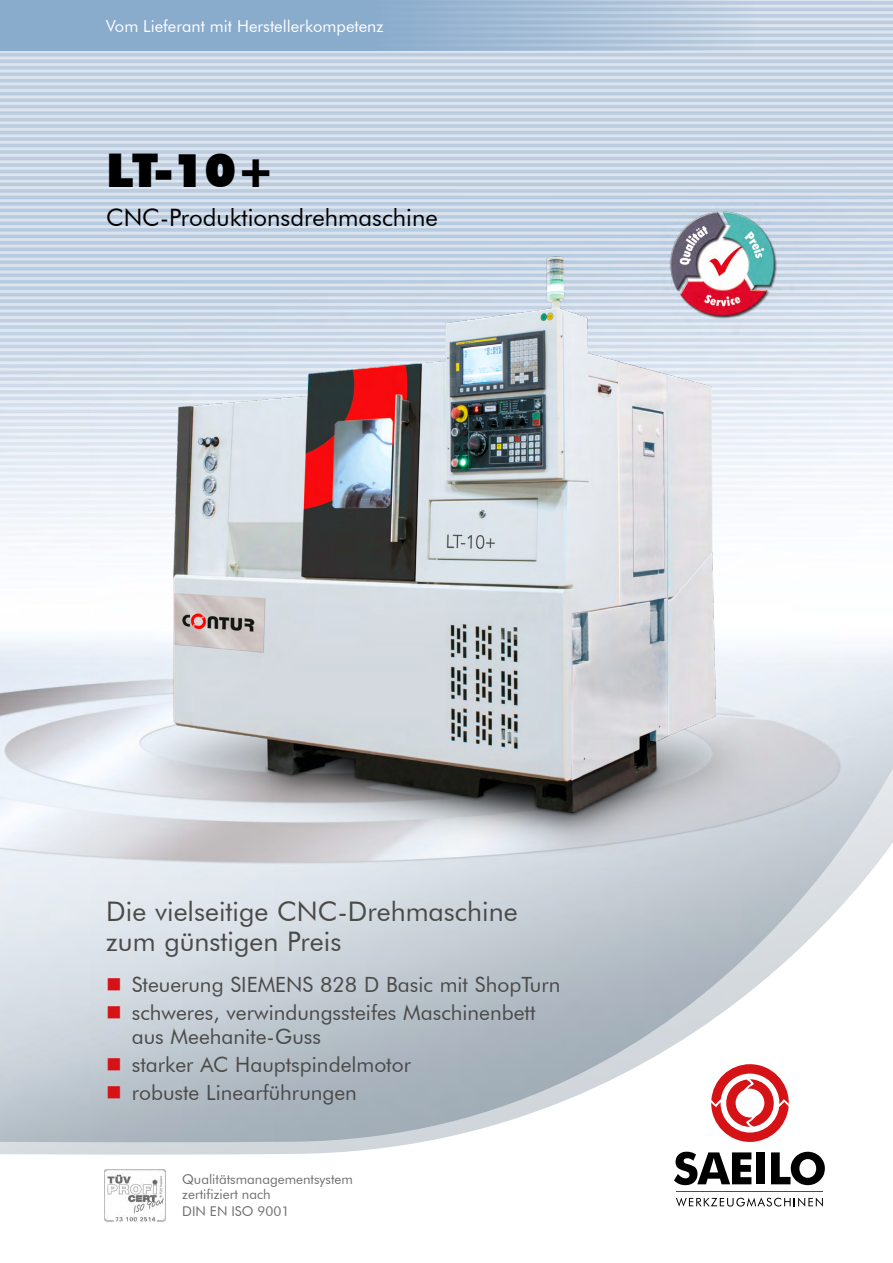
<style>
.page{position:relative;width:893px;height:1263px;background:#fff}
.page>*{position:absolute;margin:0;border:0;box-sizing:border-box;transform-origin:0 0}
.t1{font:900 46.5px "Futura BT";color:#000}
.t2{font:27px/30px "Futura BT";color:#4a4a49}
.t3{font:24px "Futura BT";color:#000}
.t4{font:21px/28.2px "Futura BT";color:#4a4a49}
.t5{font:16.5px "Futura BT";color:#fff}
.t6{font:13.5px/15px "Futura BT";color:#706f6f}
</style>
<div class="page">
<svg style="left:0;top:741px;width:893px;height:79px;background:#dee2e9"></svg>
<svg style="left:0;top:820px;width:893px;height:403px"></svg>
<svg style="left:0;top:0;width:755px;height:51px;background:#99b5d2"></svg>
<img style="left:77px;top:251px;width:748px;height:602px">
<img style="left:104px;top:1169px;width:62px;height:53px">
<img style="left:649px;top:200px;width:149px;height:134px">
<svg style="left:674px;top:1152px;width:77px;height:33px"></svg>
<div style="left:756px;top:1152px;width:9px;height:32px;background:#000"></div>
<svg style="left:771px;top:1152px;width:54px;height:33px"></svg>
<svg style="left:676px;top:1197px;width:147px;height:9px"></svg>
<hr style="left:676px;top:1190px;width:147px;height:1px;background:#d51317">
<svg style="left:711px;top:1064px;width:78px;height:78px"></svg>
<svg style="left:108px;top:978px;width:12px;height:12px"></svg>
<svg style="left:108px;top:1006px;width:12px;height:12px"></svg>
<svg style="left:108px;top:1058px;width:12px;height:13px"></svg>
<svg style="left:108px;top:1086px;width:12px;height:13px"></svg>
<p class="t5" style="left:106px;top:16px;width:279px">Vom Lieferant mit Herstellerkompetenz</p>
<h1 class="t1" style="left:106px;top:142px;width:170px">LT-10+</h1>
<p class="t3" style="left:106px;top:203px;width:333px">CNC-Produktionsdrehmaschine</p>
<p class="t2" style="left:106px;top:896px;width:413px">Die vielseitige CNC-Drehmaschine zum günstigen Preis</p>
<p class="t4" style="left:132px;top:970px;width:430px">Steuerung SIEMENS 828 D Basic mit ShopTurn schweres, verwindungssteifes Maschinenbett</p>
<p class="t4" style="left:132px;top:1022px;width:281px">aus Meehanite-Guss<br>starker AC Hauptspindelmotor robuste Linearführungen</p>
<p class="t6" style="left:182px;top:1172px;width:172px">Qualitätsmanagementsystem zertifiziert nach</p>
<p class="t6" style="left:182px;top:1203px;width:109px">DIN EN ISO 9001</p>
</div>
